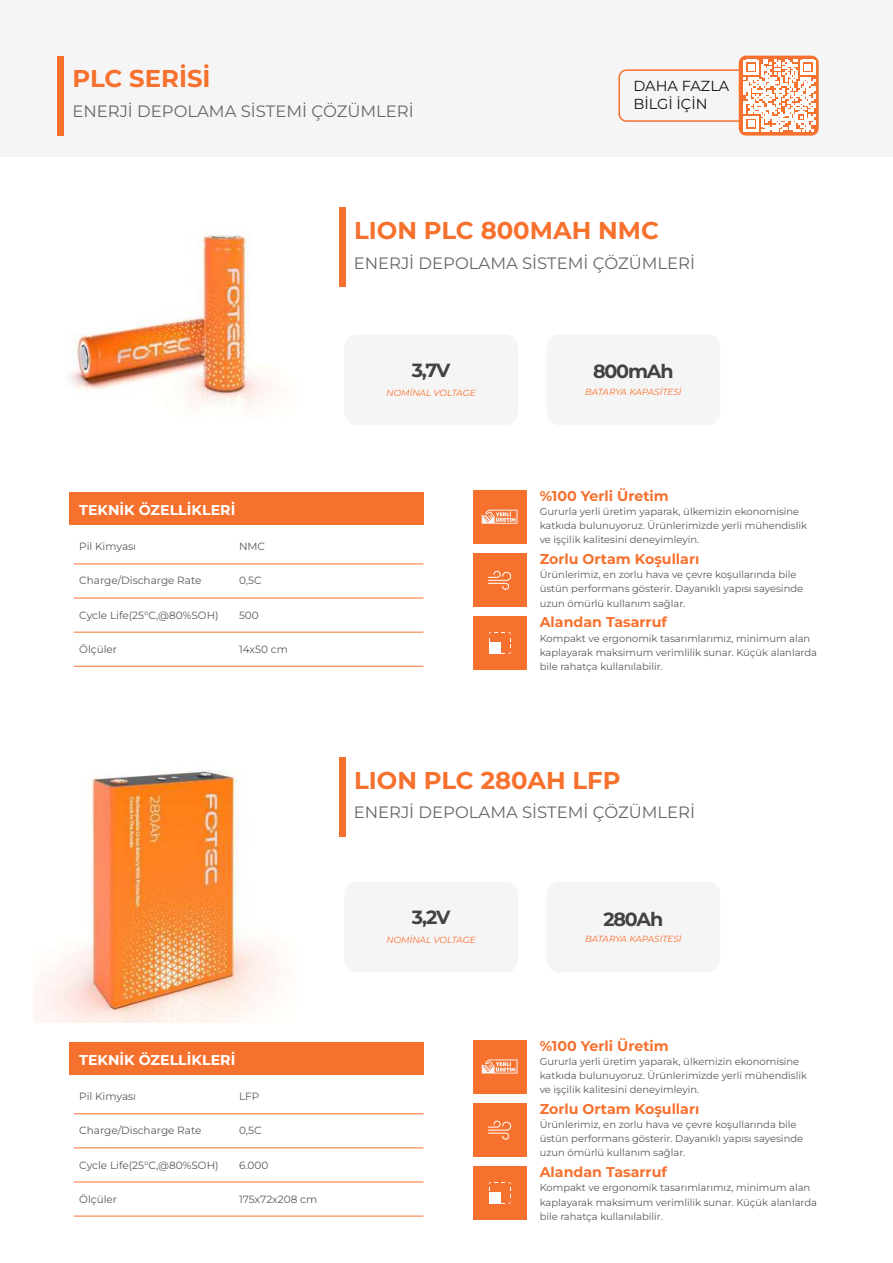
<style>
.page{position:relative;width:893px;height:1263px;background:#fff}
.page>*{position:absolute;margin:0;border:0;box-sizing:border-box;transform-origin:0 0}
.t1{font:700 24.3px "Montserrat";color:#f7712e}
.t2{font:700 19.05px "Montserrat";letter-spacing:-.06em;color:#434243}
.t3{font:16.5px "Montserrat";color:#686668}
.t4{font:14.55px/17.4px "Montserrat";color:#121314}
.t5{font:700 14.25px "Montserrat";color:#f7712e}
.t6{font:700 14.25px "Montserrat";color:#fff}
.t7{font:10.5px "Montserrat";color:#5a5758}
.t8{font:9.9px/14.2px "Montserrat";color:#5a5758}
.t9{font:italic 8.85px "Montserrat";color:#f7712e}
</style>
<div class="page">
<div style="left:344px;top:881px;width:174px;height:91px;background:#f6f5f5;border-radius:13px"></div>
<div style="left:547px;top:881px;width:173px;height:91px;background:#f6f5f5;border-radius:13px"></div>
<div style="left:344px;top:334px;width:174px;height:91px;background:#f6f5f5;border-radius:13px"></div>
<div style="left:547px;top:334px;width:173px;height:91px;background:#f6f5f5;border-radius:13px"></div>
<div style="left:0;top:0;width:893px;height:156px;background:#f6f5f5"></div>
<div style="left:618px;top:69px;width:134px;height:53px;border:2px solid #f7712e;border-radius:7px"></div>
<svg style="left:739px;top:56px;width:80px;height:80px"></svg>
<div style="left:57px;top:56px;width:7px;height:80px;background:#f7712e"></div>
<img style="left:69px;top:234px;width:202px;height:172px">
<img style="left:33px;top:770px;width:247px;height:252px">
<div style="left:339px;top:207px;width:6px;height:80px;background:#f7712e"></div>
<div style="left:339px;top:757px;width:6px;height:80px;background:#f7712e"></div>
<svg style="left:744px;top:60px;width:71px;height:71px"></svg>
<div style="left:473px;top:553px;width:53px;height:54px;background:#f7712e"></div>
<svg style="left:488px;top:570px;width:23px;height:20px"></svg>
<div style="left:473px;top:616px;width:53px;height:54px;background:#f7712e"></div>
<svg style="left:489px;top:632px;width:22px;height:22px"></svg>
<div style="left:489px;top:642px;width:11px;height:12px;background:#fff"></div>
<div style="left:473px;top:490px;width:53px;height:53px;background:#f7712e"></div>
<svg style="left:482px;top:510px;width:35px;height:14px"></svg>
<div style="left:69px;top:492px;width:354px;height:33px;background:#f7712e"></div>
<hr style="left:74px;top:564px;width:349px;height:1px;background:#f7712e">
<hr style="left:74px;top:598px;width:349px;height:1px;background:#f7712e">
<hr style="left:74px;top:632px;width:349px;height:1px;background:#f7712e">
<hr style="left:74px;top:666px;width:349px;height:1px;background:#f7712e">
<div style="left:473px;top:1103px;width:53px;height:54px;background:#f7712e"></div>
<svg style="left:488px;top:1120px;width:23px;height:20px"></svg>
<div style="left:473px;top:1166px;width:53px;height:54px;background:#f7712e"></div>
<svg style="left:489px;top:1182px;width:22px;height:22px"></svg>
<div style="left:489px;top:1192px;width:11px;height:12px;background:#fff"></div>
<div style="left:473px;top:1040px;width:53px;height:53px;background:#f7712e"></div>
<svg style="left:482px;top:1059px;width:35px;height:14px"></svg>
<div style="left:69px;top:1042px;width:354px;height:33px;background:#f7712e"></div>
<hr style="left:74px;top:1113px;width:349px;height:1px;background:#f7712e">
<hr style="left:74px;top:1147px;width:349px;height:1px;background:#f7712e">
<hr style="left:74px;top:1182px;width:349px;height:1px;background:#f7712e">
<hr style="left:74px;top:1216px;width:349px;height:1px;background:#f7712e">
<h1 class="t1" style="left:72px;top:61px;width:140px">PLC SERİSİ</h1>
<h3 class="t3" style="left:72px;top:100px;width:343px">ENERJİ DEPOLAMA SİSTEMİ ÇÖZÜMLERİ</h3>
<h3 class="t4" style="left:633px;top:78px;width:97px">DAHA FAZLA<br>BİLGİ İÇİN</h3>
<h1 class="t1" style="left:354px;top:213px;width:306px">LION PLC 800MAH NMC</h1>
<h3 class="t3" style="left:354px;top:252px;width:343px">ENERJİ DEPOLAMA SİSTEMİ ÇÖZÜMLERİ</h3>
<h3 class="t6" style="left:79px;top:500px;width:158px">TEKNİK ÖZELLİKLERİ</h3>
<p class="t7" style="left:79px;top:539px;width:58px">Pil Kimyası</p>
<p class="t7" style="left:79px;top:573px;width:124px">Charge/Discharge Rate</p>
<p class="t7" style="left:79px;top:608px;width:141px">Cycle Life(25°C,@80%SOH)</p>
<p class="t7" style="left:79px;top:642px;width:39px">Ölçüler</p>
<p class="t7" style="left:239px;top:542px;width:28px">NMC</p>
<p class="t7" style="left:239px;top:576px;width:24px">0,5C</p>
<p class="t7" style="left:239px;top:611px;width:21px">500</p>
<p class="t7" style="left:239px;top:642px;width:50px">14x50 cm</p>
<h2 class="t2" style="left:412px;top:362px;width:40px">3,7V</h2>
<p class="t9" style="left:386px;top:387px;width:91px">NOMİNAL VOLTAGE</p>
<h2 class="t2" style="left:593px;top:363px;width:82px">800mAh</h2>
<p class="t9" style="left:585px;top:386px;width:98px">BATARYA KAPASİTESİ</p>
<h3 class="t5" style="left:540px;top:490px;width:131px">%100 Yerli Üretim</h3>
<p class="t8" style="left:540px;top:504px;width:269px">Gururla yerli üretim yaparak, ülkemizin ekonomisine katkıda bulunuyoruz. Ürünlerimizde yerli mühendislik ve işçilik kalitesini deneyimleyin.</p>
<h3 class="t5" style="left:540px;top:548px;width:161px">Zorlu Ortam Koşulları</h3>
<p class="t8" style="left:540px;top:567px;width:265px">Ürünlerimiz, en zorlu hava ve çevre koşullarında bile üstün performans gösterir. Dayanıklı yapısı sayesinde uzun ömürlü kullanım sağlar.</p>
<h3 class="t5" style="left:540px;top:616px;width:129px">Alandan Tasarruf</h3>
<p class="t8" style="left:540px;top:630px;width:279px">Kompakt ve ergonomik tasarımlarımız, minimum alan kaplayarak maksimum verimlilik sunar. Küçük alanlarda bile rahatça kullanılabilir.</p>
<h3 class="t6" style="left:79px;top:1050px;width:158px">TEKNİK ÖZELLİKLERİ</h3>
<p class="t7" style="left:79px;top:1088px;width:58px">Pil Kimyası</p>
<p class="t7" style="left:79px;top:1123px;width:124px">Charge/Discharge Rate</p>
<p class="t7" style="left:79px;top:1157px;width:141px">Cycle Life(25°C,@80%SOH)</p>
<p class="t7" style="left:79px;top:1192px;width:39px">Ölçüler</p>
<p class="t7" style="left:239px;top:1092px;width:22px">LFP</p>
<p class="t7" style="left:239px;top:1126px;width:24px">0,5C</p>
<p class="t7" style="left:239px;top:1157px;width:31px">6.000</p>
<p class="t7" style="left:239px;top:1192px;width:80px">175x72x208 cm</p>
<h1 class="t1" style="left:354px;top:762px;width:268px">LION PLC 280AH LFP</h1>
<h3 class="t3" style="left:354px;top:801px;width:343px">ENERJİ DEPOLAMA SİSTEMİ ÇÖZÜMLERİ</h3>
<h2 class="t2" style="left:412px;top:909px;width:40px">3,2V</h2>
<p class="t9" style="left:386px;top:934px;width:91px">NOMİNAL VOLTAGE</p>
<h2 class="t2" style="left:603px;top:910px;width:61px">280Ah</h2>
<p class="t9" style="left:585px;top:933px;width:98px">BATARYA KAPASİTESİ</p>
<h3 class="t5" style="left:540px;top:1039px;width:131px">%100 Yerli Üretim</h3>
<p class="t8" style="left:540px;top:1054px;width:269px">Gururla yerli üretim yaparak, ülkemizin ekonomisine katkıda bulunuyoruz. Ürünlerimizde yerli mühendislik ve işçilik kalitesini deneyimleyin.</p>
<h3 class="t5" style="left:540px;top:1098px;width:161px">Zorlu Ortam Koşulları</h3>
<p class="t8" style="left:540px;top:1117px;width:265px">Ürünlerimiz, en zorlu hava ve çevre koşullarında bile üstün performans gösterir. Dayanıklı yapısı sayesinde uzun ömürlü kullanım sağlar.</p>
<h3 class="t5" style="left:540px;top:1166px;width:129px">Alandan Tasarruf</h3>
<p class="t8" style="left:540px;top:1180px;width:279px">Kompakt ve ergonomik tasarımlarımız, minimum alan kaplayarak maksimum verimlilik sunar. Küçük alanlarda bile rahatça kullanılabilir.</p>
</div>
